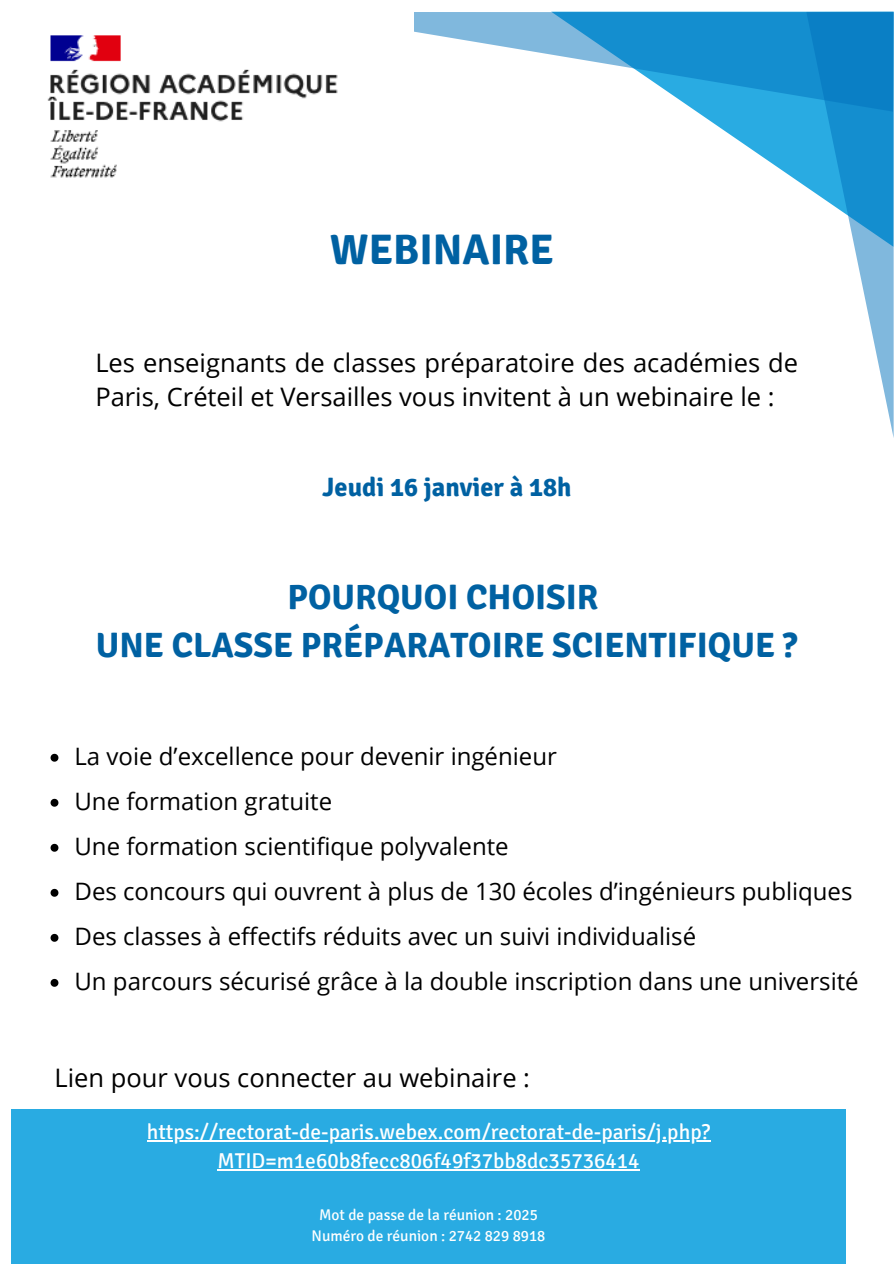
<style>
.page{position:relative;width:894px;height:1264px;background:#fff}
.page>*{position:absolute;margin:0;border:0;box-sizing:border-box;transform-origin:0 0}
.t1{font:700 42.6px "Signika";color:#0061a2}
.t2{font:700 35.1px/48.3px "Signika";color:#0061a2;text-align:center}
.t3{font:700 26.4px "Signika";color:#0061a2}
.t4{font:25.5px/34.8px "Open Sans";color:#000}
.t5{font:24px "Open Sans";color:#000}
.t6{font:21.45px/29.2px "Signika";color:#fff;text-align:center}
.t7{font:15.45px/21.3px "Signika";color:#fff;text-align:center}
</style>
<div class="page">
<div style="left:11px;top:1109px;width:834px;height:154px;background:#29abe2"></div>
<hr style="left:147px;top:1139px;width:563px;height:2px;background:#fff">
<hr style="left:217px;top:1169px;width:422px;height:1px;background:#fff">
<svg style="left:697px;top:112px;width:109px;height:75px"></svg>
<svg style="left:806px;top:112px;width:87px;height:323px"></svg>
<svg style="left:414px;top:12px;width:479px;height:100px"></svg>
<img style="left:47px;top:35px;width:291px;height:143px">
<svg style="left:51px;top:753px;width:7px;height:8px"></svg>
<svg style="left:51px;top:798px;width:7px;height:8px"></svg>
<svg style="left:51px;top:843px;width:7px;height:8px"></svg>
<svg style="left:51px;top:888px;width:7px;height:8px"></svg>
<svg style="left:51px;top:933px;width:7px;height:8px"></svg>
<svg style="left:51px;top:978px;width:7px;height:8px"></svg>
<p class="t1" style="left:330px;top:224px;width:225px">WEBINAIRE</p>
<p class="t4" style="left:95px;top:344px;width:704px">Les enseignants de classes préparatoire des académies de<br>Paris, Créteil et Versailles vous invitent à un webinaire le :</p>
<p class="t3" style="left:322px;top:471px;width:251px">Jeudi 16 janvier à 18h</p>
<p class="t2" style="left:96px;top:573px;width:703px">POURQUOI CHOISIR<br>UNE CLASSE PRÉPARATOIRE SCIENTIFIQUE ?</p>
<h1 class="t5" style="left:74px;top:739px;width:484px">La voie d’excellence pour devenir ingénieur</h1>
<h5 class="t5" style="left:74px;top:784px;width:259px">Une formation gratuite</h5>
<h3 class="t5" style="left:74px;top:829px;width:435px">Une formation scientifique polyvalente</h3>
<h2 class="t5" style="left:74px;top:874px;width:779px">Des concours qui ouvrent à plus de 130 écoles d’ingénieurs publiques</h2>
<p class="t5" style="left:74px;top:919px;width:623px">Des classes à effectifs réduits avec un suivi individualisé</p>
<p class="t5" style="left:74px;top:964px;width:785px">Un parcours sécurisé grâce à la double inscription dans une université</p>
<p class="t4" style="left:55px;top:1059px;width:477px">Lien pour vous connecter au webinaire :</p>
<p class="t6" style="left:147px;top:1117px;width:564px">https://rectorat-de-paris.webex.com/rectorat-de-paris/j.php?<br>MTID=m1e60b8fecc806f49f37bb8dc35736414</p>
<p class="t7" style="left:311px;top:1204px;width:235px">Mot de passe de la réunion : 2025<br>Numéro de réunion : 2742 829 8918</p>
</div>
